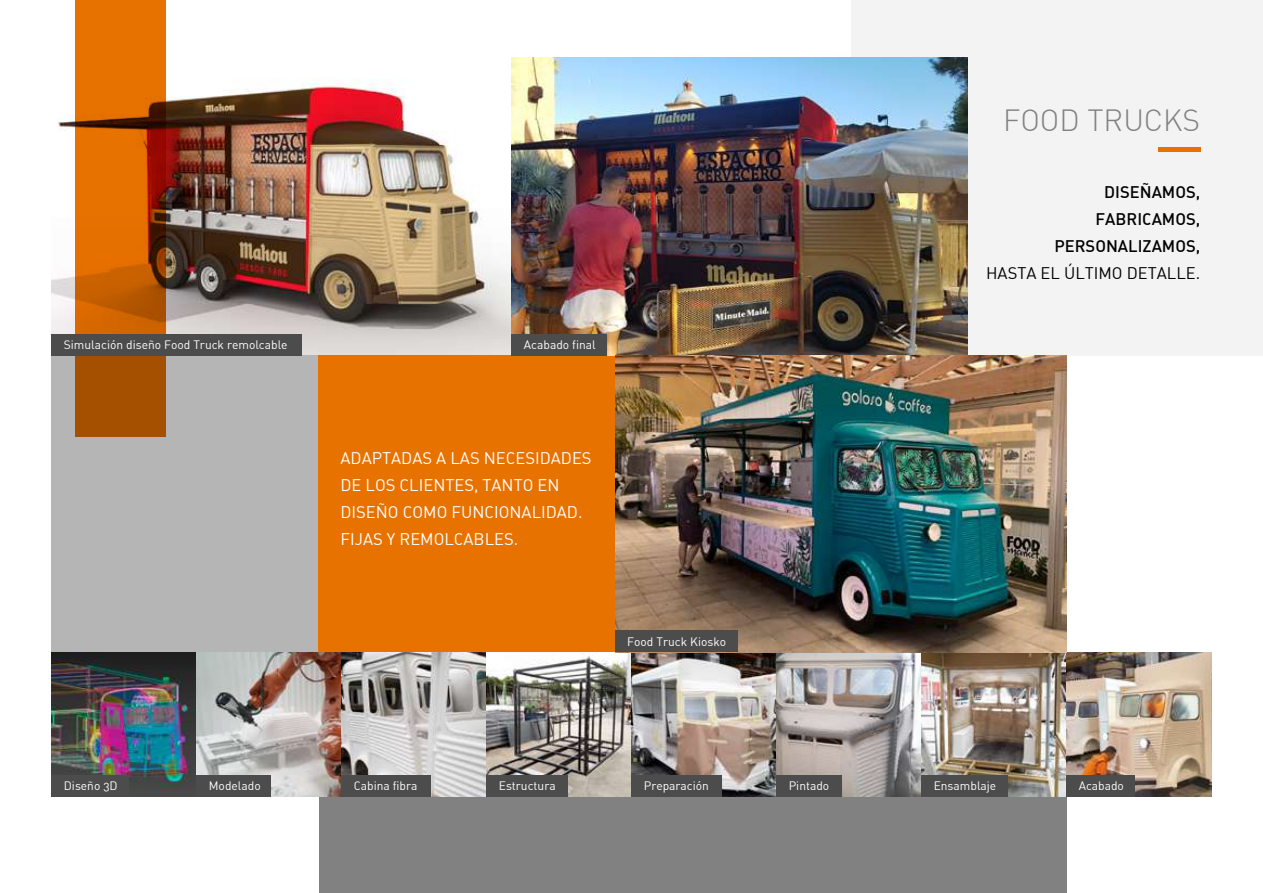
<style>
.page{position:relative;width:1263px;height:893px;background:#fff}
.page>*{position:absolute;margin:0;border:0;box-sizing:border-box;transform-origin:0 0}
.t1{font:300 30px "DIN";color:#818181}
.t2{font:16.5px/27px "DIN Alternate";color:#fff}
.t3{font:500 16.5px/27px "DIN Alternate";color:#000;text-align:right}
.t4{font:16.5px "DIN Alternate";color:#000}
.t5{font:12px "DIN Alternate";color:#fff}
</style>
<div class="page">
<div style="left:319px;top:771px;width:747px;height:122px;background:#818181"></div>
<img style="left:52px;top:652px;width:1159px;height:145px">
<div style="left:851px;top:0;width:412px;height:356px;background:#f3f3f3"></div>
<img style="left:52px;top:58px;width:460px;height:298px">
<div style="left:1158px;top:147px;width:42px;height:5px;background:#e87200"></div>
<div style="left:52px;top:356px;width:296px;height:296px;background:#b5b5b5"></div>
<svg style="left:76px;top:0;width:90px;height:437px;background:#c95f00"></svg>
<div style="left:319px;top:356px;width:296px;height:296px;background:#e87200"></div>
<div style="left:52px;top:776px;width:77px;height:21px;background:#4c4c4c"></div>
<div style="left:197px;top:776px;width:74px;height:21px;background:#4c4c4c"></div>
<div style="left:342px;top:776px;width:89px;height:21px;background:#4c4c4c"></div>
<div style="left:486px;top:776px;width:82px;height:21px;background:#4c4c4c"></div>
<div style="left:631px;top:776px;width:91px;height:21px;background:#4c4c4c"></div>
<div style="left:776px;top:776px;width:66px;height:21px;background:#4c4c4c"></div>
<div style="left:921px;top:776px;width:87px;height:21px;background:#4c4c4c"></div>
<div style="left:1066px;top:776px;width:69px;height:21px;background:#4c4c4c"></div>
<img style="left:512px;top:58px;width:455px;height:298px">
<div style="left:52px;top:334px;width:250px;height:22px;background:#4c4c4c"></div>
<div style="left:512px;top:334px;width:95px;height:22px;background:#4c4c4c"></div>
<img style="left:615px;top:356px;width:451px;height:296px">
<div style="left:615px;top:631px;width:122px;height:21px;background:#4c4c4c"></div>
<h1 class="t1" style="left:1003px;top:101px;width:199px">FOOD TRUCKS</h1>
<p class="t5" style="left:64px;top:337px;width:225px">Simulación diseño Food Truck remolcable</p>
<p class="t5" style="left:524px;top:338px;width:73px">Acabado final</p>
<h2 class="t2" style="left:340px;top:445px;width:253px">ADAPTADAS A LAS NECESIDADES<br>DE LOS CLIENTES, TANTO EN<br>DISEÑO COMO FUNCIONALIDAD.<br>FIJAS Y REMOLCABLES.</h2>
<p class="t5" style="left:627px;top:634px;width:100px">Food Truck Kiosko</p>
<h2 class="t3" style="left:1054px;top:178px;width:147px">DISEÑAMOS,<br>FABRICAMOS,<br>PERSONALIZAMOS,</h2>
<h2 class="t4" style="left:986px;top:262px;width:216px">HASTA EL ÚLTIMO DETALLE.</h2>
<p class="t5" style="left:64px;top:778px;width:55px">Diseño 3D</p>
<p class="t5" style="left:209px;top:778px;width:53px">Modelado</p>
<p class="t5" style="left:354px;top:778px;width:65px">Cabina fibra</p>
<p class="t5" style="left:499px;top:778px;width:58px">Estructura</p>
<p class="t5" style="left:644px;top:778px;width:67px">Preparación</p>
<p class="t5" style="left:789px;top:778px;width:42px">Pintado</p>
<p class="t5" style="left:934px;top:778px;width:64px">Ensamblaje</p>
<p class="t5" style="left:1079px;top:778px;width:47px">Acabado</p>
</div>
